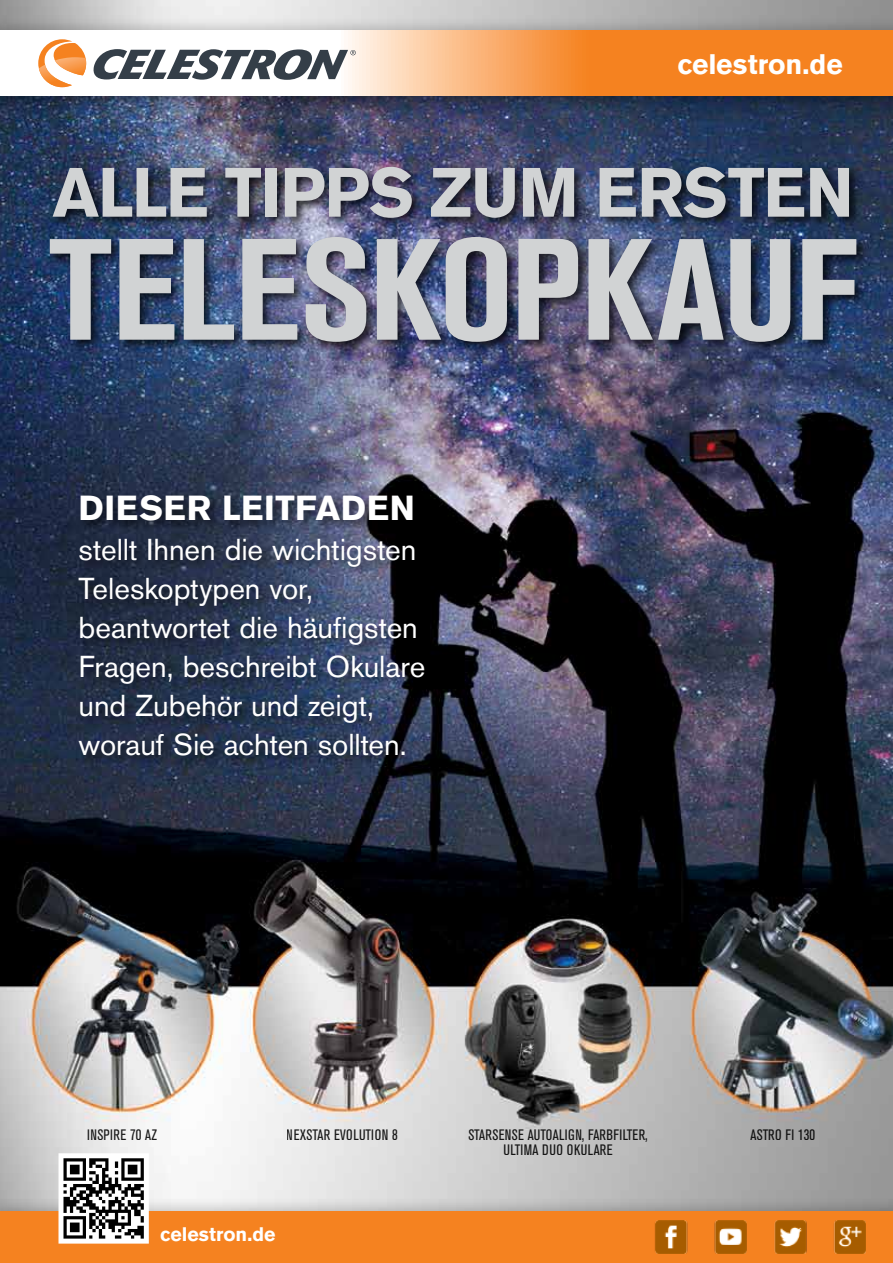
<style>
.page{position:relative;width:893px;height:1263px;background:#fff}
.page>*{position:absolute;margin:0;border:0;box-sizing:border-box;transform-origin:0 0}
.t1{font:700 condensed 142.5px "Akzidenz Grotesk BE";letter-spacing:-.01em;color:#d1d3d4;scale:1.1 1}
.t2{font:700 69px "Akzidenz Grotesk BE";letter-spacing:-.01em;color:#d1d3d4;scale:.95 1}
.t3{font:700 34.5px "Akzidenz Grotesk BE";letter-spacing:.02em;color:#fff}
.t4{font:30px/39.2px "Akzidenz Grotesk BE";letter-spacing:-.005em;color:#fff}
.t5{font:700 28.05px "Akzidenz Grotesk BE";color:#fff}
.t6{font:700 19.5px "Akzidenz Grotesk BE";color:#fff}
.t7{font:condensed 15px/15px "Akzidenz Grotesk BE";letter-spacing:.02em;color:#000;text-align:center}
</style>
<div class="page">
<img style="left:0;top:0;width:893px;height:1196px">
<div style="left:46px;top:163px;width:823px;height:191px;background:#000;opacity:.75"></div>
<div style="left:75px;top:492px;width:361px;height:276px;background:#000;opacity:.6"></div>
<div style="left:0;top:16px;width:893px;height:102px;background:#000;opacity:.45"></div>
<svg style="left:0;top:31px;width:893px;height:64px"></svg>
<svg style="left:38px;top:39px;width:318px;height:48px"></svg>
<div style="left:0;top:1196px;width:893px;height:67px;background:#000;opacity:.45"></div>
<div style="left:0;top:1211px;width:893px;height:52px;background:#f58220"></div>
<img style="left:654px;top:1221px;width:211px;height:32px">
<svg style="left:56px;top:1151px;width:95px;height:93px"></svg>
<p class="t5" style="left:677px;top:48px;width:167px">CELESTRON.DE</p>
<h2 class="t2" style="left:53px;top:153px;width:844px">ALLE TIPPS ZUM ERSTEN</h2>
<h1 class="t1" style="left:50px;top:209px;width:735px">TELESKOPkauf</h1>
<p class="t3" style="left:79px;top:488px;width:338px">DIESER LEITFADEN</p>
<p class="t4" style="left:79px;top:529px;width:348px">stellt Ihnen die wichtigsten<br>Teleskoptypen vor, beantwortet die häufigsten<br>Fragen, beschreibt Okulare und Zubehör und zeigt, worauf Sie achten sollten.</p>
<p class="t7" style="left:87px;top:1127px;width:71px">INSPIRE 70 AZ</p>
<p class="t7" style="left:287px;top:1127px;width:112px">NEXSTAR EVOLUTION 8</p>
<p class="t7" style="left:468px;top:1127px;width:181px">STARSENSE AUTOALIGN, FARBFILTER,<br>ULTIMA DUO OKULARE</p>
<p class="t7" style="left:750px;top:1127px;width:66px">ASTRO FI 130</p>
<p class="t6" style="left:160px;top:1223px;width:117px">CELESTRON.DE</p>
</div>
